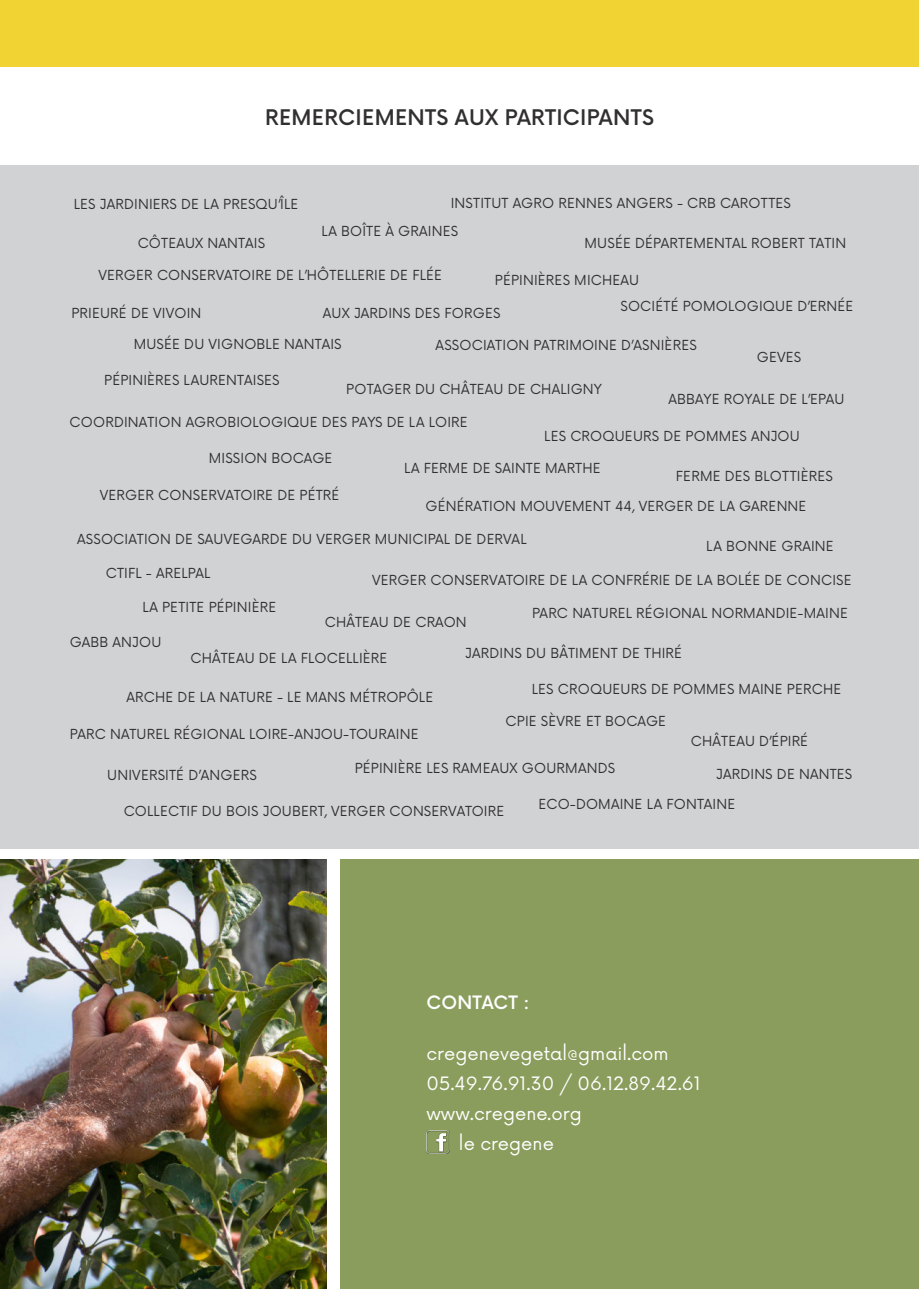
<style>
.page{position:relative;width:919px;height:1289px;background:#fff}
.page>*{position:absolute;margin:0;border:0;box-sizing:border-box;transform-origin:0 0}
.t1{font:500 21px "Now";letter-spacing:.01em;color:#312f30}
.t2{font:18px "Now";color:#fff}
.t3{font:500 18px "Now";letter-spacing:.01em;color:#fff}
.t4{font:13.5px "Now";letter-spacing:.01em;color:#312f30}
</style>
<div class="page">
<div style="left:0;top:165px;width:918px;height:683px;background:#d1d2d4"></div>
<div style="left:340px;top:859px;width:578px;height:429px;background:#8a9d5d"></div>
<img style="left:0;top:859px;width:326px;height:429px">
<div style="left:0;top:0;width:918px;height:67px;background:#f1d333"></div>
<img style="left:426px;top:1130px;width:23px;height:23px">
<h1 class="t1" style="left:265px;top:104px;width:390px">REMERCIEMENTS AUX PARTICIPANTS</h1>
<p class="t4" style="left:74px;top:196px;width:226px">LES JARDINIERS DE LA PRESQU’ÎLE</p>
<p class="t4" style="left:138px;top:234px;width:129px">CÔTEAUX NANTAIS</p>
<p class="t4" style="left:450px;top:194px;width:342px">INSTITUT AGRO RENNES ANGERS - CRB CAROTTES</p>
<p class="t4" style="left:321px;top:222px;width:138px">LA BOÎTE À GRAINES</p>
<p class="t4" style="left:584px;top:234px;width:263px">MUSÉE DÉPARTEMENTAL ROBERT TATIN</p>
<p class="t4" style="left:99px;top:266px;width:345px">VERGER CONSERVATOIRE DE L’HÔTELLERIE DE FLÉE</p>
<p class="t4" style="left:495px;top:272px;width:146px">PÉPINIÈRES MICHEAU</p>
<p class="t4" style="left:71px;top:305px;width:131px">PRIEURÉ DE VIVOIN</p>
<p class="t4" style="left:323px;top:305px;width:179px">AUX JARDINS DES FORGES</p>
<p class="t4" style="left:620px;top:297px;width:234px">SOCIÉTÉ POMOLOGIQUE D’ERNÉE</p>
<p class="t4" style="left:134px;top:335px;width:209px">MUSÉE DU VIGNOBLE NANTAIS</p>
<p class="t4" style="left:435px;top:337px;width:262px">ASSOCIATION PATRIMOINE D’ASNIÈRES</p>
<p class="t4" style="left:756px;top:349px;width:46px">GEVES</p>
<p class="t4" style="left:104px;top:371px;width:177px">PÉPINIÈRES LAURENTAISES</p>
<p class="t4" style="left:346px;top:380px;width:257px">POTAGER DU CHÂTEAU DE CHALIGNY</p>
<p class="t4" style="left:70px;top:413px;width:399px">COORDINATION AGROBIOLOGIQUE DES PAYS DE LA LOIRE</p>
<p class="t4" style="left:668px;top:391px;width:177px">ABBAYE ROYALE DE L’EPAU</p>
<p class="t4" style="left:209px;top:449px;width:125px">MISSION BOCAGE</p>
<p class="t4" style="left:100px;top:486px;width:241px">VERGER CONSERVATOIRE DE PÉTRÉ</p>
<p class="t4" style="left:544px;top:427px;width:257px">LES CROQUEURS DE POMMES ANJOU</p>
<p class="t4" style="left:404px;top:460px;width:198px">LA FERME DE SAINTE MARTHE</p>
<p class="t4" style="left:676px;top:467px;width:158px">FERME DES BLOTTIÈRES</p>
<p class="t4" style="left:425px;top:497px;width:382px">GÉNÉRATION MOUVEMENT 44, VERGER DE LA GARENNE</p>
<p class="t4" style="left:77px;top:530px;width:451px">ASSOCIATION DE SAUVEGARDE DU VERGER MUNICIPAL DE DERVAL</p>
<p class="t4" style="left:706px;top:537px;width:129px">LA BONNE GRAINE</p>
<p class="t4" style="left:106px;top:564px;width:106px">CTIFL - ARELPAL</p>
<p class="t4" style="left:142px;top:598px;width:135px">LA PETITE PÉPINIÈRE</p>
<p class="t4" style="left:372px;top:571px;width:481px">VERGER CONSERVATOIRE DE LA CONFRÉRIE DE LA BOLÉE DE CONCISE</p>
<p class="t4" style="left:325px;top:613px;width:143px">CHÂTEAU DE CRAON</p>
<p class="t4" style="left:532px;top:604px;width:317px">PARC NATUREL RÉGIONAL NORMANDIE-MAINE</p>
<p class="t4" style="left:70px;top:634px;width:93px">GABB ANJOU</p>
<p class="t4" style="left:190px;top:649px;width:198px">CHÂTEAU DE LA FLOCELLIÈRE</p>
<p class="t4" style="left:465px;top:645px;width:218px">JARDINS DU BÂTIMENT DE THIRÉ</p>
<p class="t4" style="left:126px;top:689px;width:308px">ARCHE DE LA NATURE - LE MANS MÉTROPÔLE</p>
<p class="t4" style="left:70px;top:726px;width:350px">PARC NATUREL RÉGIONAL LOIRE-ANJOU-TOURAINE</p>
<p class="t4" style="left:531px;top:680px;width:311px">LES CROQUEURS DE POMMES MAINE PERCHE</p>
<p class="t4" style="left:505px;top:712px;width:162px">CPIE SÈVRE ET BOCAGE</p>
<p class="t4" style="left:690px;top:732px;width:119px">CHÂTEAU D’ÉPIRÉ</p>
<p class="t4" style="left:107px;top:766px;width:151px">UNIVERSITÉ D’ANGERS</p>
<p class="t4" style="left:355px;top:760px;width:262px">PÉPINIÈRE LES RAMEAUX GOURMANDS</p>
<p class="t4" style="left:716px;top:765px;width:138px">JARDINS DE NANTES</p>
<p class="t4" style="left:124px;top:802px;width:382px">COLLECTIF DU BOIS JOUBERT, VERGER CONSERVATOIRE</p>
<p class="t4" style="left:538px;top:795px;width:198px">ECO-DOMAINE LA FONTAINE</p>
<h2 class="t3" style="left:426px;top:990px;width:104px">CONTACT :</h2>
<h2 class="t2" style="left:426px;top:1042px;width:244px">cregenevegetal@gmail.com</h2>
<h2 class="t2" style="left:426px;top:1072px;width:276px">05.49.76.91.30 / 06.12.89.42.61</h2>
<h2 class="t2" style="left:426px;top:1102px;width:157px">www.cregene.org</h2>
<h2 class="t2" style="left:459px;top:1132px;width:96px">le cregene</h2>
</div>
